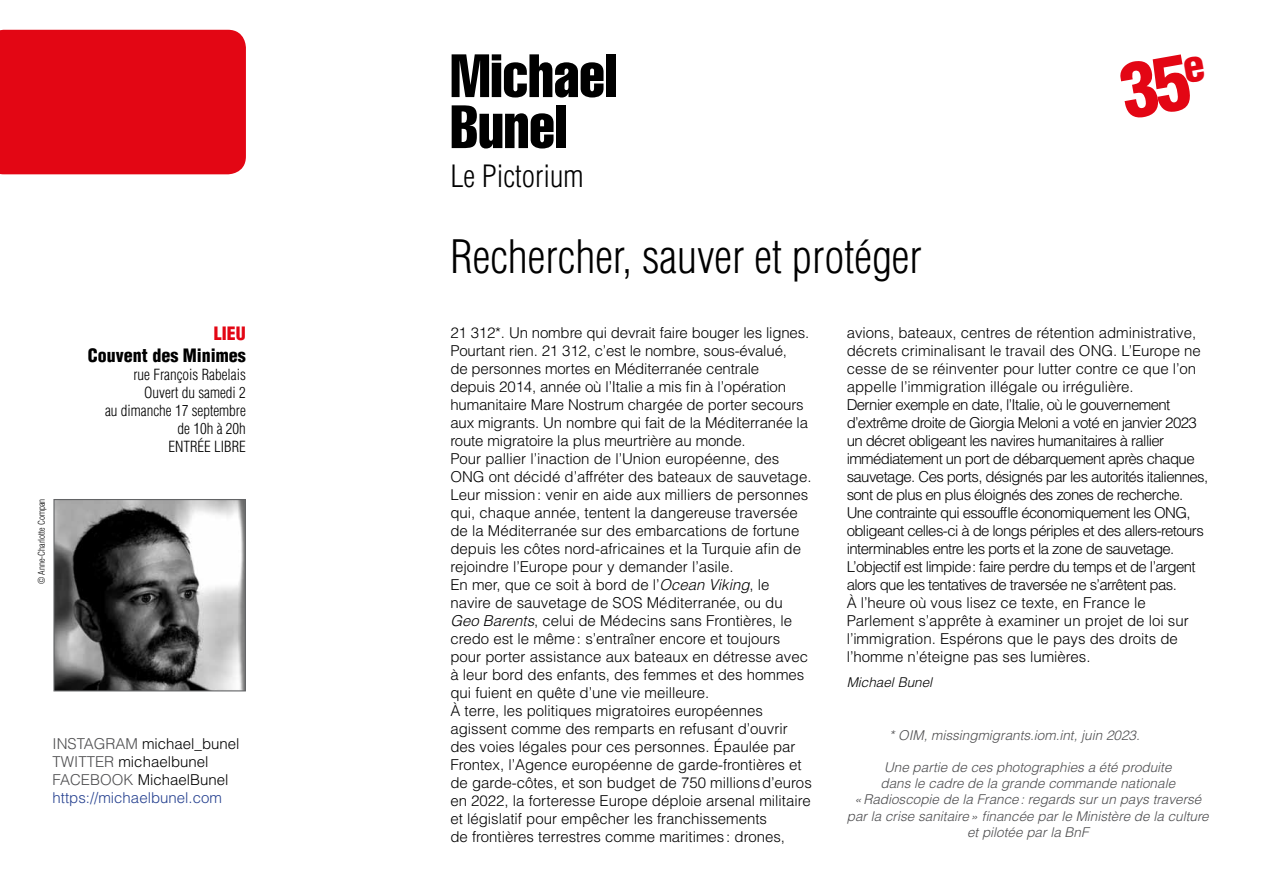
<style>
.page{position:relative;width:1263px;height:893px;background:#fff}
.page>*{position:absolute;margin:0;border:0;box-sizing:border-box;transform-origin:0 0}
.t1{font:60px "Helvetica LT Std Comp";color:#000}
.t2{font:300 condensed 45px "Helvetica LT Std";color:#000}
.t3{font:300 condensed 30px "Helvetica LT Std";color:#000}
.t4{font:900 condensed 18px "Helvetica LT Std";color:#000}
.t5{font:900 condensed 18px "Helvetica LT Std";color:#e30614}
.t6{font:300 15px/18px "Helvetica LT Std";color:#000}
.t7{font:300 15px/18px "Helvetica LT Std";letter-spacing:-.04em;color:#000}
.t8{font:300 condensed 15px/18px "Helvetica LT Std";color:#000;text-align:right}
.t9{font:300 15px "Helvetica LT Std";color:#4d4d4f}
.t10{font:italic 300 13.5px/16.2px "Helvetica LT Std";color:#4d4d4f;text-align:center}
.t11{font:italic 300 13.5px "Helvetica LT Std";color:#000}
.t12{font:300 condensed 9px "Helvetica LT Std";color:#000}
.s1{color:#4d4d4f}
.s2{color:#25408f}
.s3{font-style:italic}
</style>
<div class="page">
<div style="left:0;top:30px;width:246px;height:144px;background:#e30614"></div>
<img style="left:55px;top:501px;width:189px;height:188px">
<div style="left:53px;top:499px;width:193px;height:192px;border:1px solid #636466"></div>
<p class="t12" style="left:36px;top:584px;width:87px;rotate:-90deg">© Anne-Charlotte Compan</p>
<p class="t5" style="left:214px;top:322px;width:17px">Lieu</p>
<p class="t4" style="left:88px;top:344px;width:159px">Couvent des Minimes</p>
<p class="t8" style="left:105px;top:365px;width:142px">rue François Rabelais<br>Ouvert du samedi 2<br>au dimanche 17 septembre de 10h à 20h<br>ENTRÉE LIBRE</p>
<p class="t9" style="left:53px;top:735px;width:16px">Instagram</p>
<p class="t6" style="left:53px;top:735px;width:189px;text-indent:89px">michael_bunel<br><span class="s1">TWITTER</span> michaelbunel<br><span class="s1">FACEBOOK</span> MichaelBunel <span class="s2">https://michaelbunel.com</span></p>
<h1 class="t1" style="left:450px;top:38px;width:168px">Michael</h1>
<h1 class="t1" style="left:450px;top:89px;width:118px">Bunel</h1>
<h3 class="t3" style="left:450px;top:157px;width:135px">Le Pictorium</h3>
<h2 class="t2" style="left:450px;top:228px;width:473px">Rechercher, sauver et protéger</h2>
<p class="t6" style="left:450px;top:324px;width:363px">21 312*. Un nombre qui devrait faire bouger les lignes.<br>Pourtant rien. 21 312, c’est le nombre, sous-évalué,<br>de personnes mortes en Méditerranée centrale<br>depuis 2014, année où l’Italie a mis fin à l’opération humanitaire Mare Nostrum chargée de porter secours aux migrants. Un nombre qui fait de la Méditerranée la route migratoire la plus meurtrière au monde.<br>Pour pallier l’inaction de l’Union européenne, des ONG ont décidé d’affréter des bateaux de sauvetage.<br>Leur mission: venir en aide aux milliers de personnes qui, chaque année, tentent la dangereuse traversée de la Méditerranée sur des embarcations de fortune depuis les côtes nord-africaines et la Turquie afin de rejoindre l’Europe pour y demander l’asile.<br>En mer, que ce soit à bord de l’<span class="s3">Ocean Viking</span>, le navire de sauvetage de SOS Méditerranée, ou du <span class="s3">Geo Barents</span>, celui de Médecins sans Frontières, le credo est le même: s’entraîner encore et toujours pour porter assistance aux bateaux en détresse avec à leur bord des enfants, des femmes et des hommes qui fuient en quête d’une vie meilleure.<br>À terre, les politiques migratoires européennes agissent comme des remparts en refusant d’ouvrir des voies légales pour ces personnes. Épaulée par Frontex, l’Agence européenne de garde-frontières et de garde-côtes, et son budget de 750 millionsd’euros en 2022, la forteresse Europe déploie arsenal militaire et législatif pour empêcher les franchissements<br>de frontières terrestres comme maritimes : drones,</p>
<p class="t7" style="left:847px;top:324px;width:363px">avions, bateaux, centres de rétention administrative, décrets criminalisant le travail des ONG. L’Europe ne cesse de se réinventer pour lutter contre ce que l’on appelle l’immigration illégale ou irrégulière.<br>Dernier exemple en date, l’Italie, où le gouvernement d’extrême droite de Giorgia Meloni a voté en janvier 2023 un décret obligeant les navires humanitaires à rallier immédiatement un port de débarquement après chaque sauvetage. Ces ports, désignés par les autorités italiennes, sont de plus en plus éloignés des zones de recherche.<br>Une contrainte qui essouffle économiquement les ONG, obligeant celles-ci à de longs périples et des allers-retours interminables entre les ports et la zone de sauvetage.<br>L’objectif est limpide: faire perdre du temps et de l’argent alors que les tentatives de traversée ne s’arrêtent pas.<br>À l’heure où vous lisez ce texte, en France le Parlement s’apprête à examiner un projet de loi sur l’immigration. Espérons que le pays des droits de l’homme n’éteigne pas ses lumières.</p>
<p class="t11" style="left:847px;top:674px;width:87px">Michael Bunel</p>
<p class="t10" style="left:889px;top:727px;width:252px">* OIM, missingmigrants.iom.int, juin 2023.</p>
<p class="t10" style="left:847px;top:759px;width:363px">Une partie de ces photographies a été produite<br>dans le cadre de la grande commande nationale «Radioscopie de la France: regards sur un pays traversé par la crise sanitaire» financée par le Ministère de la culture et pilotée par la BnF</p>
</div>
